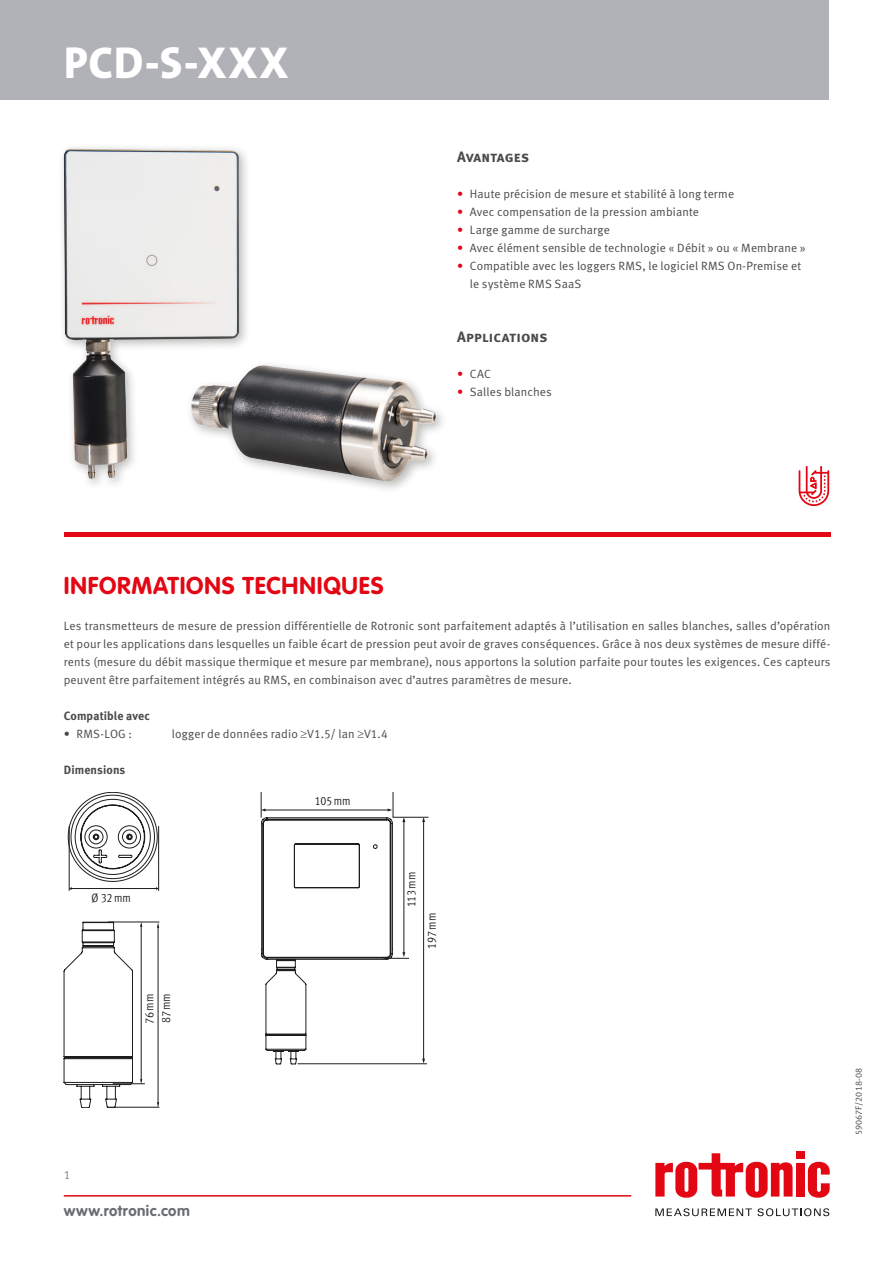
<style>
.page{position:relative;width:893px;height:1263px;background:#fff}
.page>*{position:absolute;margin:0;border:0;box-sizing:border-box;transform-origin:0 0}
.t1{font:800 45px "The Mix B8";letter-spacing:.025em;color:#fff}
.t2{font:700 24px "VAG Rounded LT";letter-spacing:.035em;color:#e30613}
.t3{font:15px "Meta Bold LF Caps";letter-spacing:.01em;color:#4a4a49}
.t4{font:700 15px "VAG Rounded";letter-spacing:.03em;color:#696c71}
.t5{font:12px/18px "Meta Normal LF";letter-spacing:.01em;color:#4a4a49;text-align:justify}
.t6{font:12px "Meta Cond Normal LF";letter-spacing:-.005em;color:#1d1d1b}
.t7{font:12px "Meta Bold LF";letter-spacing:.01em;color:#4a4a49}
.t8{font:12px "Meta Normal LF";color:#878787}
.t9{font:9px "Meta Normal LF";letter-spacing:.01em;color:#4a4a49}
.s1{color:#e30613}
</style>
<div class="page">
<hr style="left:64px;top:1195px;width:567px;height:1px;background:#e30613">
<div style="left:796px;top:1163px;width:8px;height:33px;background:#e30613"></div>
<svg style="left:808px;top:1162px;width:22px;height:36px"></svg>
<div style="left:796px;top:1151px;width:8px;height:8px;background:#e30613"></div>
<svg style="left:655px;top:1153px;width:138px;height:45px"></svg>
<svg style="left:655px;top:1208px;width:97px;height:8px"></svg>
<svg style="left:758px;top:1208px;width:71px;height:8px"></svg>
<div style="left:0;top:0;width:829px;height:99px;background:#b0b2b7"></div>
<div style="left:58px;top:143px;width:194px;height:348px;background:#1d1d1b;opacity:.3"></div>
<img style="left:64px;top:149px;width:175px;height:330px">
<div style="left:186px;top:360px;width:262px;height:133px;background:#1d1d1b;opacity:.3"></div>
<img style="left:190px;top:365px;width:246px;height:116px">
<hr style="left:64px;top:532px;width:766px;height:4px;background:#e30613">
<svg style="left:799px;top:466px;width:30px;height:40px"></svg>
<svg style="left:68px;top:792px;width:91px;height:99px"></svg>
<hr style="left:69px;top:826px;width:1px;height:65px;background:#1d1d1b">
<hr style="left:393px;top:817px;width:35px;height:1px;background:#1d1d1b">
<hr style="left:298px;top:1063px;width:129px;height:1px;background:#1d1d1b">
<svg style="left:261px;top:792px;width:148px;height:272px"></svg>
<hr style="left:423px;top:821px;width:1px;height:238px;background:#1d1d1b">
<svg style="left:422px;top:817px;width:3px;height:5px"></svg>
<hr style="left:108px;top:1107px;width:51px;height:1px;background:#1d1d1b">
<hr style="left:108px;top:922px;width:51px;height:1px;background:#1d1d1b">
<svg style="left:64px;top:921px;width:69px;height:187px"></svg>
<hr style="left:158px;top:927px;width:1px;height:176px;background:#1d1d1b">
<svg style="left:157px;top:922px;width:2px;height:6px"></svg>
<svg style="left:157px;top:1102px;width:2px;height:6px"></svg>
<hr style="left:141px;top:926px;width:1px;height:154px;background:#1d1d1b">
<hr style="left:113px;top:1083px;width:32px;height:1px;background:#1d1d1b">
<h1 class="t1" style="left:64px;top:39px;width:226px">PCD-S-XXX</h1>
<p class="t3" style="left:457px;top:147px;width:74px">Avantages</p>
<p class="t5" style="left:457px;top:185px;width:278px"><span class="s1">•</span> Haute précision de mesure et stabilité à long terme</p>
<p class="t5" style="left:457px;top:203px;width:243px"><span class="s1">•</span> Avec compensation de la pression ambiante</p>
<p class="t5" style="left:457px;top:221px;width:154px"><span class="s1">•</span> Large gamme de surcharge</p>
<p class="t5" style="left:457px;top:239px;width:350px"><span class="s1">•</span> Avec élément sensible de technologie « Débit » ou « Membrane »</p>
<p class="t5" style="left:470px;top:257px;width:333px;text-indent:-13px"><span class="s1">•</span> Compatible avec les loggers RMS, le logiciel RMS On-Premise et le système RMS SaaS</p>
<p class="t3" style="left:457px;top:327px;width:92px">Applications</p>
<p class="t5" style="left:457px;top:365px;width:35px"><span class="s1">•</span> CAC</p>
<p class="t5" style="left:457px;top:383px;width:96px"><span class="s1">•</span> Salles blanches</p>
<h2 class="t2" style="left:64px;top:571px;width:321px">INFORMATIONS TECHNIQUES</h2>
<p class="t5" style="left:64px;top:617px;width:768px">Les transmetteurs de mesure de pression différentielle de Rotronic sont parfaitement adaptés à l’utilisation en salles blanches, salles d’opération et pour les applications dans lesquelles un faible écart de pression peut avoir de graves conséquences. Grâce à nos deux systèmes de mesure diffé&shy;rents (mesure du débit massique thermique et mesure par membrane), nous apportons la solution parfaite pour toutes les exigences. Ces capteurs peuvent être parfaitement intégrés au RMS, en combinaison avec d’autres paramètres de mesure.</p>
<p class="t7" style="left:64px;top:708px;width:88px">Compatible avec</p>
<p class="t5" style="left:64px;top:725px;width:70px">• RMS-LOG :</p>
<p class="t5" style="left:172px;top:725px;width:217px">logger de données radio ≥V1.5/ lan ≥V1.4</p>
<p class="t7" style="left:64px;top:762px;width:63px">Dimensions</p>
<p class="t6" style="left:315px;top:794px;width:37px">105mm</p>
<p class="t6" style="left:91px;top:891px;width:41px">Ø 32mm</p>
<p class="t6" style="left:142px;top:1024px;width:31px;rotate:-90deg">76mm</p>
<p class="t6" style="left:159px;top:1023px;width:32px;rotate:-90deg">87mm</p>
<p class="t8" style="left:64px;top:1168px;width:8px">1</p>
<p class="t4" style="left:64px;top:1202px;width:128px">www.rotronic.com</p>
<p class="t6" style="left:404px;top:907px;width:37px;rotate:-90deg">113mm</p>
<p class="t6" style="left:425px;top:949px;width:38px;rotate:-90deg">197mm</p>
<p class="t9" style="left:853px;top:1135px;width:69px;rotate:-90deg">59067F/2018-08</p>
</div>
